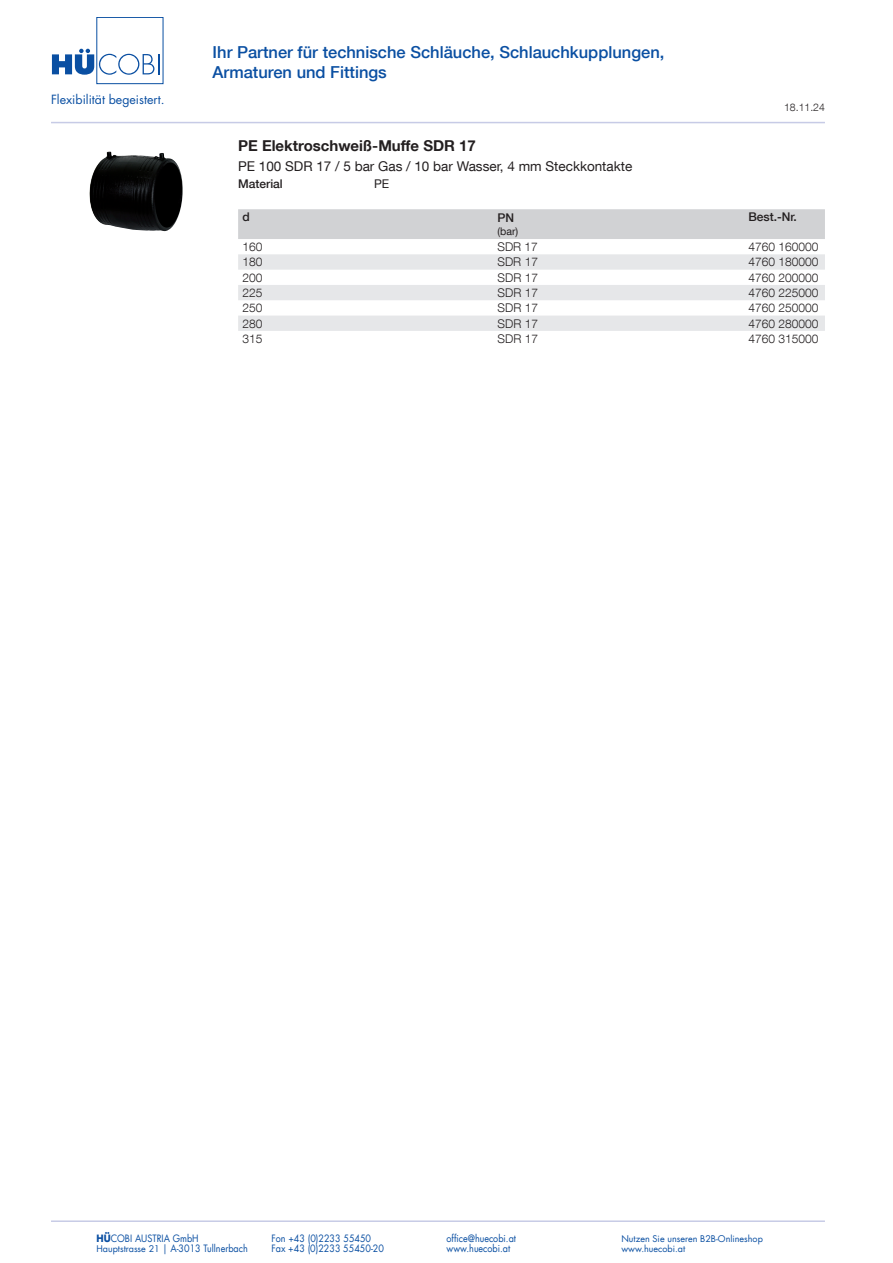
<style>
.page{position:relative;width:893px;height:1263px;background:#fff}
.page>*{position:absolute;margin:0;border:0;box-sizing:border-box;transform-origin:0 0}
.t1{font:500 16.5px/19.8px "Helvetica Neue LT Com";color:#0a4fa2}
.t2{font:700 15px "Helvetica Neue LT Com";color:#231f20}
.t3{font:13.5px "Helvetica Neue LT Com";color:#231f20}
.t4{font:12.3px "Futura LT";color:#0a4fa2}
.t5{font:300 12px "Helvetica Neue LT Com";color:#231f20}
.t6{font:500 12px "Helvetica Neue LT Com";color:#231f20}
.t7{font:12px "Helvetica Neue LT Com";color:#231f20}
.t8{font:300 10.5px "Helvetica Neue LT Com";color:#231f20}
.t9{font:10.5px "Helvetica Neue LT Com";color:#231f20}
.t10{font:9.9px "Futura LT";color:#0a4fa2;scale:.91 1}
.t11{font:9px "Futura LT";color:#0a4fa2}
.s1{font-weight:700}
.s2{font-size:9px}
</style>
<div class="page">
<hr style="left:51px;top:122px;width:774px;height:1px;background:#c7cbe6">
<hr style="left:51px;top:1220px;width:774px;height:2px;background:#c7cbe6">
<div style="left:96px;top:17px;width:67px;height:67px;border:1px solid #0a4fa2"></div>
<svg style="left:52px;top:49px;width:108px;height:26px"></svg>
<div style="left:238px;top:209px;width:587px;height:30px;background:#d1d2d4"></div>
<svg style="left:238px;top:254px;width:587px;height:77px;fill:#e6e7e9"></svg>
<img style="left:89px;top:152px;width:94px;height:79px">
<p class="t4" style="left:51px;top:91px;width:115px">Flexibilität begeistert.</p>
<h1 class="t1" style="left:213px;top:42px;width:453px">Ihr Partner für technische Schläuche, Schlauchkupplungen,<br>Armaturen und Fittings</h1>
<p class="t2" style="left:238px;top:136px;width:239px">PE Elektroschweiß-Muffe SDR 17</p>
<p class="t3" style="left:238px;top:158px;width:396px">PE 100 SDR 17 / 5 bar Gas / 10 bar Wasser, 4 mm Steckkontakte</p>
<p class="t6" style="left:238px;top:177px;width:46px">Material</p>
<p class="t7" style="left:374px;top:176px;width:17px">PE</p>
<p class="t6" style="left:242px;top:210px;width:9px">d</p>
<p class="t6" style="left:497px;top:211px;width:18px">PN</p>
<p class="t9" style="left:497px;top:224px;width:22px">(bar)</p>
<p class="t8" style="left:784px;top:101px;width:42px">18.11.24</p>
<p class="t6" style="left:748px;top:210px;width:50px">Best.-Nr.</p>
<p class="t5" style="left:242px;top:239px;width:22px">160</p>
<p class="t5" style="left:497px;top:239px;width:42px">SDR 17</p>
<p class="t5" style="left:748px;top:239px;width:72px">4760 160000</p>
<p class="t5" style="left:242px;top:255px;width:22px">180</p>
<p class="t5" style="left:497px;top:255px;width:42px">SDR 17</p>
<p class="t5" style="left:748px;top:255px;width:72px">4760 180000</p>
<p class="t5" style="left:242px;top:270px;width:22px">200</p>
<p class="t5" style="left:498px;top:270px;width:42px">SDR 17</p>
<p class="t5" style="left:748px;top:270px;width:72px">4760 200000</p>
<p class="t5" style="left:242px;top:285px;width:22px">225</p>
<p class="t5" style="left:498px;top:285px;width:42px">SDR 17</p>
<p class="t5" style="left:748px;top:285px;width:72px">4760 225000</p>
<p class="t5" style="left:242px;top:301px;width:22px">250</p>
<p class="t5" style="left:498px;top:301px;width:42px">SDR 17</p>
<p class="t5" style="left:748px;top:301px;width:72px">4760 250000</p>
<p class="t5" style="left:242px;top:316px;width:22px">280</p>
<p class="t5" style="left:498px;top:316px;width:42px">SDR 17</p>
<p class="t5" style="left:748px;top:316px;width:72px">4760 280000</p>
<p class="t5" style="left:242px;top:331px;width:22px">315</p>
<p class="t5" style="left:498px;top:331px;width:42px">SDR 17</p>
<p class="t5" style="left:748px;top:331px;width:72px">4760 315000</p>
<p class="t10" style="left:97px;top:1232px;width:114px"><span class="s1">HÜ</span>COBI AUSTRIA GmbH</p>
<p class="t10" style="left:271px;top:1232px;width:111px">Fon +43 (0)2233 55450</p>
<p class="t10" style="left:446px;top:1232px;width:78px">office@huecobi.at</p>
<p class="t11" style="left:621px;top:1233px;width:143px">Nutzen Sie unseren B2B-Onlineshop</p>
<p class="t10" style="left:97px;top:1242px;width:168px"><span class="s2">Hauptstrasse 21</span> | A-3013 Tullnerbach</p>
<p class="t10" style="left:271px;top:1242px;width:125px">Fax +43 (0)2233 55450-20</p>
<p class="t10" style="left:446px;top:1242px;width:72px">www.huecobi.at</p>
<p class="t11" style="left:621px;top:1243px;width:65px">www.huecobi.at</p>
</div>
